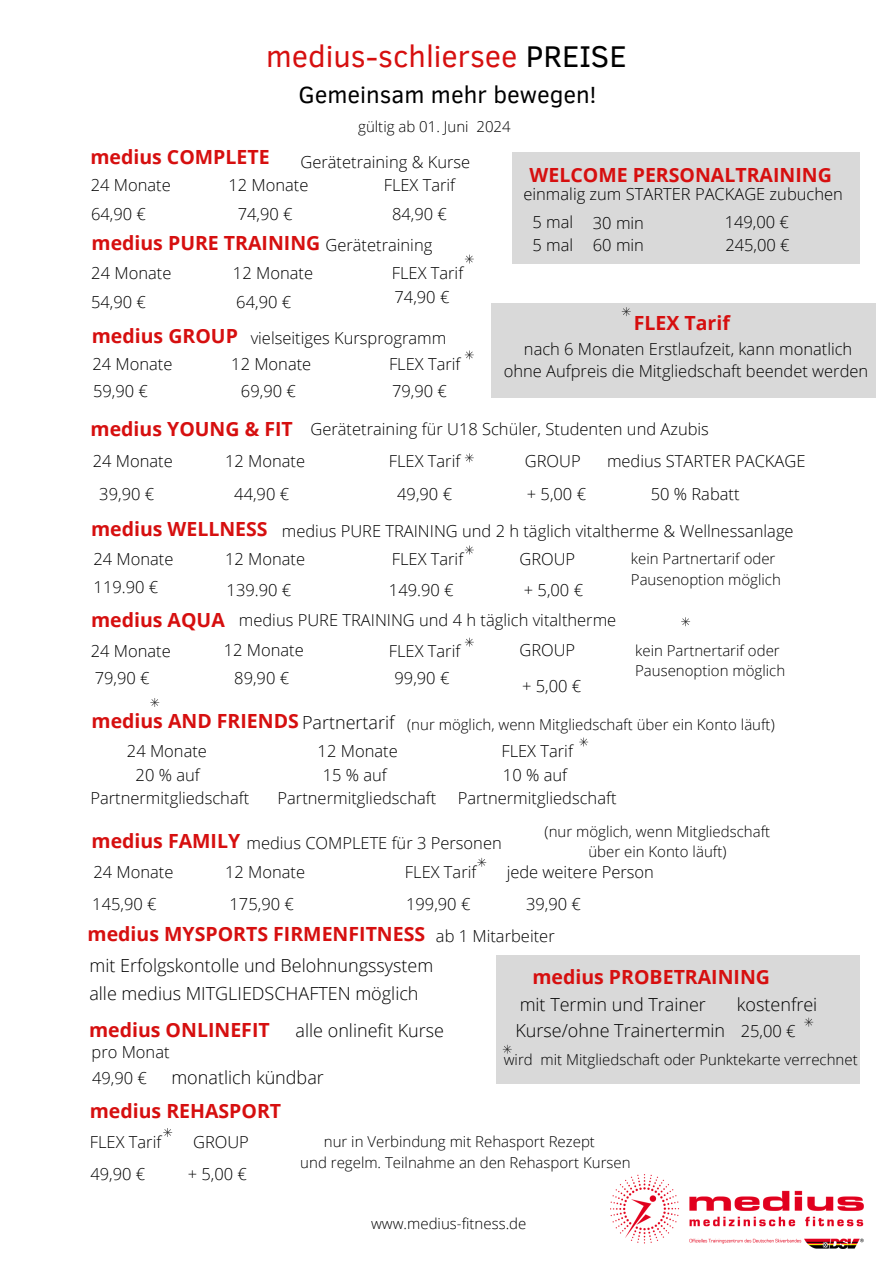
<style>
.page{position:relative;width:894px;height:1264px;background:#fff}
.page>*{position:absolute;margin:0;border:0;box-sizing:border-box;transform-origin:0 0}
.t1{font:30.75px "Clear Sans";color:#d60f0f}
.t2{font:24px "Clear Sans";color:#000}
.t3{font:700 19.5px "Open Sans";color:#d60f0f}
.t4{font:300 18px "Open Sans";color:#000}
.t5{font:300 16.5px "Open Sans";color:#000}
.t6{font:300 15px/20.2px "Open Sans";color:#000;text-align:center}
.s1{color:#000}
.s2{font-weight:300;font-size:18px;color:#000}
</style>
<div class="page">
<img style="left:610px;top:1174px;width:253px;height:74px">
<div style="left:511px;top:152px;width:348px;height:112px;background:#d9d9d9"></div>
<div style="left:496px;top:955px;width:363px;height:128px;background:#d9d9d9"></div>
<svg style="left:804px;top:1017px;width:9px;height:9px"></svg>
<svg style="left:163px;top:1128px;width:9px;height:8px"></svg>
<svg style="left:502px;top:1044px;width:9px;height:9px"></svg>
<svg style="left:477px;top:857px;width:9px;height:9px"></svg>
<svg style="left:150px;top:698px;width:9px;height:9px"></svg>
<svg style="left:579px;top:737px;width:9px;height:9px"></svg>
<svg style="left:681px;top:617px;width:9px;height:9px"></svg>
<svg style="left:464px;top:637px;width:9px;height:9px"></svg>
<svg style="left:465px;top:545px;width:8px;height:9px"></svg>
<svg style="left:464px;top:453px;width:9px;height:9px"></svg>
<svg style="left:464px;top:350px;width:9px;height:9px"></svg>
<svg style="left:465px;top:254px;width:8px;height:9px"></svg>
<div style="left:490px;top:303px;width:385px;height:95px;background:#d9d9d9"></div>
<svg style="left:621px;top:307px;width:9px;height:9px"></svg>
<p class="t1" style="left:266px;top:34px;width:362px">medius-schliersee <span class="s1">PREISE</span></p>
<p class="t2" style="left:298px;top:77px;width:299px">Gemeinsam mehr bewegen!</p>
<h3 class="t6" style="left:358px;top:116px;width:154px">gültig ab 01. Juni 2024</h3>
<p class="t3" style="left:90px;top:143px;width:181px">medius COMPLETE</p>
<p class="t5" style="left:300px;top:150px;width:171px">Gerätetraining &amp; Kurse</p>
<p class="t5" style="left:91px;top:173px;width:82px">24 Monate</p>
<p class="t5" style="left:383px;top:173px;width:73px">FLEX Tarif</p>
<p class="t5" style="left:228px;top:173px;width:82px">12 Monate</p>
<p class="t5" style="left:91px;top:202px;width:56px">64,90 €</p>
<p class="t5" style="left:238px;top:202px;width:56px">74,90 €</p>
<p class="t5" style="left:392px;top:202px;width:56px">84,90 €</p>
<h3 class="t3" style="left:91px;top:230px;width:230px">medius PURE TRAINING</h3>
<p class="t5" style="left:325px;top:234px;width:108px">Gerätetraining</p>
<p class="t5" style="left:91px;top:261px;width:82px">24 Monate</p>
<p class="t5" style="left:391px;top:261px;width:73px">FLEX Tarif</p>
<p class="t5" style="left:233px;top:261px;width:82px">12 Monate</p>
<p class="t3" style="left:529px;top:161px;width:303px">WELCOME PERSONALTRAINING</p>
<p class="t5" style="left:523px;top:183px;width:321px">einmalig zum STARTER PACKAGE zubuchen</p>
<p class="t5" style="left:532px;top:210px;width:42px">5 mal</p>
<p class="t5" style="left:724px;top:210px;width:66px">149,00 €</p>
<h3 class="t5" style="left:592px;top:212px;width:53px">30 min</h3>
<h4 class="t5" style="left:532px;top:234px;width:42px">5 mal</h4>
<h4 class="t5" style="left:592px;top:234px;width:53px">60 min</h4>
<h4 class="t5" style="left:725px;top:234px;width:66px">245,00 €</h4>
<p class="t5" style="left:91px;top:290px;width:56px">54,90 €</p>
<p class="t5" style="left:236px;top:290px;width:56px">64,90 €</p>
<h2 class="t5" style="left:394px;top:285px;width:56px">74,90 €</h2>
<p class="t3" style="left:92px;top:322px;width:147px">medius GROUP</p>
<p class="t5" style="left:250px;top:326px;width:197px">vielseitiges Kursprogramm</p>
<p class="t5" style="left:92px;top:352px;width:82px">24 Monate</p>
<p class="t5" style="left:231px;top:352px;width:82px">12 Monate</p>
<p class="t5" style="left:93px;top:379px;width:56px">59,90 €</p>
<p class="t5" style="left:241px;top:379px;width:56px">69,90 €</p>
<p class="t5" style="left:392px;top:379px;width:56px">79,90 €</p>
<p class="t3" style="left:91px;top:415px;width:204px">medius YOUNG &amp; FIT</p>
<p class="t5" style="left:310px;top:418px;width:400px">Gerätetraining für U18 Schüler, Studenten und Azubis</p>
<p class="t3" style="left:633px;top:309px;width:98px">FLEX Tarif</p>
<p class="t5" style="left:524px;top:337px;width:330px">nach 6 Monaten Erstlaufzeit, kann monatlich</p>
<p class="t5" style="left:503px;top:360px;width:366px">ohne Aufpreis die Mitgliedschaft beendet werden</p>
<p class="t5" style="left:389px;top:352px;width:73px">FLEX Tarif</p>
<p class="t5" style="left:93px;top:450px;width:82px">24 Monate</p>
<p class="t5" style="left:225px;top:450px;width:82px">12 Monate</p>
<p class="t5" style="left:389px;top:450px;width:73px">FLEX Tarif</p>
<p class="t5" style="left:99px;top:482px;width:56px">39,90 €</p>
<h3 class="t5" style="left:234px;top:482px;width:56px">44,90 €</h3>
<p class="t5" style="left:397px;top:482px;width:56px">49,90 €</p>
<h3 class="t5" style="left:524px;top:450px;width:57px">GROUP</h3>
<p class="t5" style="left:526px;top:482px;width:61px">+ 5,00 €</p>
<p class="t5" style="left:607px;top:450px;width:200px">medius STARTER PACKAGE</p>
<p class="t5" style="left:650px;top:482px;width:90px">50 % Rabatt</p>
<p class="t3" style="left:91px;top:515px;width:178px">medius WELLNESS</p>
<p class="t5" style="left:93px;top:547px;width:82px">24 Monate</p>
<p class="t5" style="left:225px;top:547px;width:82px">12 Monate</p>
<p class="t5" style="left:94px;top:575px;width:66px">119.90 €</p>
<p class="t3" style="left:91px;top:606px;width:135px">medius AQUA</p>
<p class="t5" style="left:282px;top:519px;width:513px">medius PURE TRAINING und 2 h täglich vitaltherme &amp; Wellnessanlage</p>
<p class="t5" style="left:391px;top:547px;width:73px">FLEX Tarif</p>
<p class="t6" style="left:630px;top:548px;width:146px">kein Partnertarif oder</p>
<h3 class="t6" style="left:630px;top:568px;width:151px">Pausenoption möglich</h3>
<p class="t5" style="left:519px;top:547px;width:57px">GROUP</p>
<h3 class="t5" style="left:523px;top:578px;width:61px">+ 5,00 €</h3>
<p class="t5" style="left:239px;top:608px;width:379px">medius PURE TRAINING und 4 h täglich vitaltherme</p>
<p class="t5" style="left:226px;top:578px;width:66px">139.90 €</p>
<h4 class="t5" style="left:389px;top:578px;width:66px">149.90 €</h4>
<p class="t5" style="left:91px;top:640px;width:82px">24 Monate</p>
<p class="t5" style="left:224px;top:639px;width:82px">12 Monate</p>
<h5 class="t5" style="left:519px;top:639px;width:57px">GROUP</h5>
<p class="t5" style="left:522px;top:674px;width:61px">+ 5,00 €</p>
<p class="t5" style="left:389px;top:640px;width:73px">FLEX Tarif</p>
<p class="t5" style="left:95px;top:666px;width:56px">79,90 €</p>
<p class="t5" style="left:234px;top:666px;width:56px">89,90 €</p>
<p class="t5" style="left:394px;top:666px;width:56px">99,90 €</p>
<p class="t6" style="left:635px;top:639px;width:146px">kein Partnertarif oder</p>
<p class="t6" style="left:635px;top:659px;width:151px">Pausenoption möglich</p>
<p class="t3" style="left:91px;top:707px;width:304px">medius AND FRIENDS <span class="s2">Partnertarif</span></p>
<p class="t6" style="left:407px;top:713px;width:369px">(nur möglich, wenn Mitgliedschaft über ein Konto läuft)</p>
<h3 class="t5" style="left:501px;top:739px;width:73px">FLEX Tarif</h3>
<h3 class="t5" style="left:127px;top:739px;width:82px">24 Monate</h3>
<p class="t5" style="left:317px;top:739px;width:82px">12 Monate</p>
<p class="t5" style="left:135px;top:763px;width:66px">20 % auf</p>
<p class="t5" style="left:90px;top:786px;width:160px">Partnermitgliedschaft</p>
<p class="t5" style="left:503px;top:763px;width:66px">10 % auf</p>
<p class="t5" style="left:457px;top:786px;width:160px">Partnermitgliedschaft</p>
<p class="t5" style="left:246px;top:831px;width:257px">medius COMPLETE für 3 Personen</p>
<p class="t5" style="left:322px;top:763px;width:66px">15 % auf</p>
<p class="t5" style="left:277px;top:786px;width:160px">Partnermitgliedschaft</p>
<p class="t6" style="left:544px;top:821px;width:227px">(nur möglich, wenn Mitgliedschaft über ein Konto läuft)</p>
<p class="t3" style="left:91px;top:827px;width:150px">medius FAMILY</p>
<p class="t5" style="left:405px;top:860px;width:73px">FLEX Tarif</p>
<h5 class="t5" style="left:93px;top:860px;width:82px">24 Monate</h5>
<p class="t5" style="left:225px;top:860px;width:82px">12 Monate</p>
<p class="t5" style="left:92px;top:892px;width:66px">145,90 €</p>
<p class="t5" style="left:229px;top:892px;width:66px">175,90 €</p>
<h3 class="t5" style="left:406px;top:892px;width:66px">199,90 €</h3>
<p class="t5" style="left:506px;top:860px;width:149px">jede weitere Person</p>
<p class="t5" style="left:526px;top:892px;width:56px">39,90 €</p>
<p class="t3" style="left:87px;top:920px;width:339px">medius MYSPORTS FIRMENFITNESS</p>
<p class="t5" style="left:436px;top:924px;width:120px">ab 1 Mitarbeiter</p>
<p class="t4" style="left:89px;top:953px;width:345px">mit Erfolgskontolle und Belohnungssystem</p>
<p class="t3" style="left:532px;top:963px;width:239px">medius PROBETRAINING</p>
<p class="t4" style="left:519px;top:991px;width:188px">mit Termin und Trainer</p>
<p class="t4" style="left:736px;top:991px;width:82px">kostenfrei</p>
<p class="t4" style="left:515px;top:1017px;width:211px">Kurse/ohne Trainertermin</p>
<p class="t5" style="left:740px;top:1019px;width:56px">25,00 €</p>
<p class="t6" style="left:503px;top:1049px;width:355px">wird mit Mitgliedschaft oder Punktekarte verrechnet</p>
<p class="t4" style="left:89px;top:980px;width:330px">alle medius MITGLIEDSCHAFTEN möglich</p>
<p class="t3" style="left:89px;top:1015px;width:182px">medius ONLINEFIT</p>
<p class="t4" style="left:171px;top:1065px;width:154px">monatlich kündbar</p>
<p class="t4" style="left:295px;top:1017px;width:150px">alle onlinefit Kurse</p>
<p class="t5" style="left:91px;top:1040px;width:80px">pro Monat</p>
<h5 class="t5" style="left:92px;top:1066px;width:56px">49,90 €</h5>
<p class="t3" style="left:90px;top:1097px;width:193px">medius REHASPORT</p>
<h4 class="t5" style="left:90px;top:1130px;width:73px">FLEX Tarif</h4>
<p class="t5" style="left:90px;top:1162px;width:56px">49,90 €</p>
<h3 class="t5" style="left:193px;top:1130px;width:57px">GROUP</h3>
<h4 class="t5" style="left:188px;top:1162px;width:61px">+ 5,00 €</h4>
<p class="t6" style="left:324px;top:1131px;width:272px">nur in Verbindung mit Rehasport Rezept</p>
<p class="t6" style="left:300px;top:1151px;width:331px">und regelm. Teilnahme an den Rehasport Kursen</p>
<p class="t6" style="left:371px;top:1212px;width:157px">www.medius-fitness.de</p>
</div>
